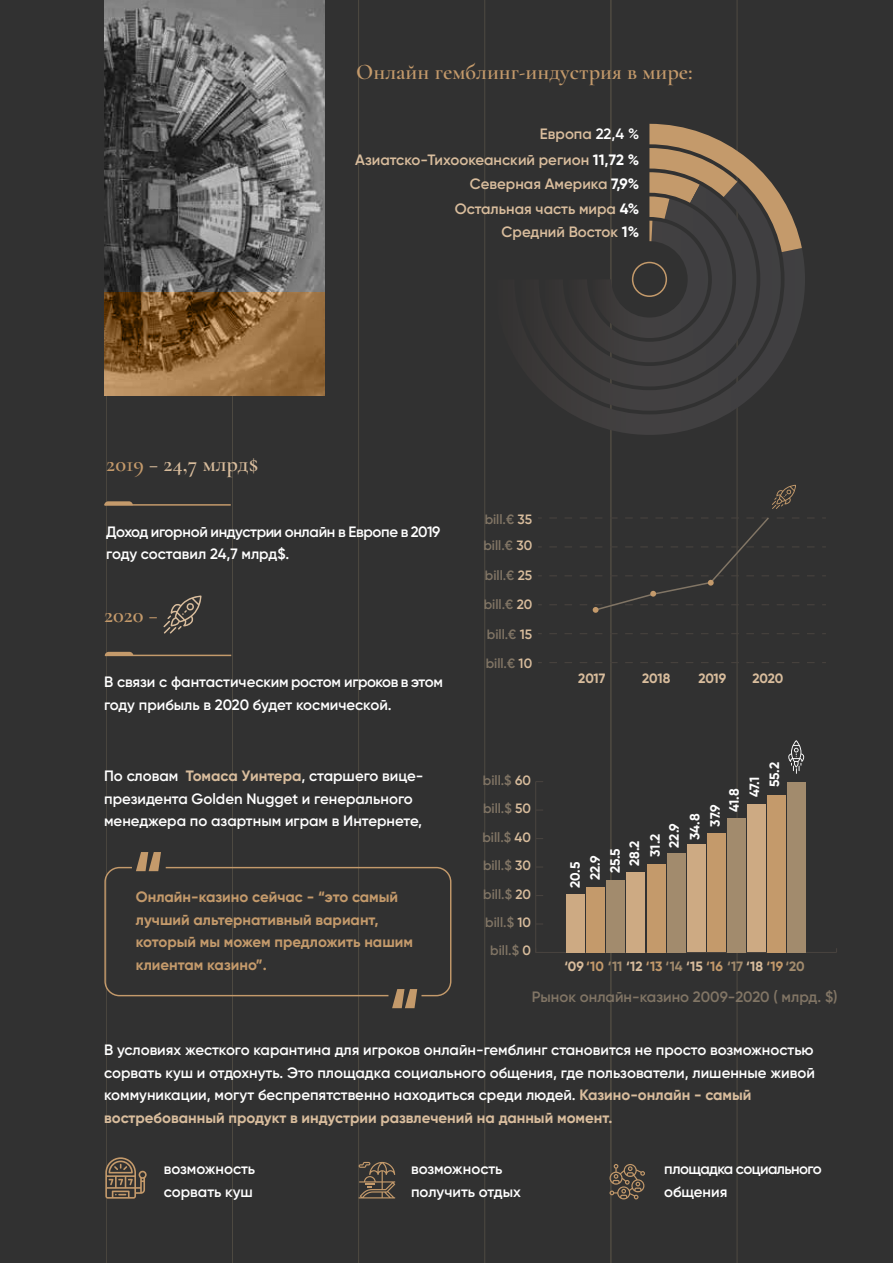
<style>
.page{position:relative;width:893px;height:1263px;background:#313131}
.page>*{position:absolute;margin:0;border:0;box-sizing:border-box;transform-origin:0 0}
.t1{font:600 22.5px "Cormorant Garamond";color:#c49a6b}
.t2{font:600 22.5px "Cormorant Garamond";color:#d9bd9d}
.t3{font:600 15px/22.5px "Gilroy";color:#fff}
.t4{font:700 15px/22.5px "Gilroy";color:#c49a6b}
.t5{font:600 15px/25.8px "Gilroy";color:#d9bd9d;text-align:right}
.t6{font:600 15px/22.5px "Gilroy";letter-spacing:-.02em;color:#fff}
.t7{font:600 15px "Gilroy";color:#817565}
.t8{font:600 15px/22.5px "Gilroy";letter-spacing:-.04em;color:#fff}
.t9{font:600 13.5px/29.5px "Gilroy";color:#817565}
.t10{font:700 13.5px "Gilroy";color:#d9bd9d}
.t11{font:700 13.5px/18.8px "Gilroy";letter-spacing:-.01em;color:#fff}
.s1{color:#c49a6b}
.s2{color:#fff}
.s3{font-weight:700;color:#fff}
.s4{font-weight:700;color:#d9bd9d}
.s5{color:#d9bd9d}
.s6{color:#a28b6d}
</style>
<div class="page">
<hr style="left:611px;top:0;width:1px;height:1263px;background:#cab387">
<hr style="left:106px;top:0;width:1px;height:1263px;background:#cab387">
<hr style="left:232px;top:0;width:1px;height:1263px;background:#cab387">
<hr style="left:358px;top:0;width:1px;height:1263px;background:#cab387">
<hr style="left:484px;top:0;width:1px;height:1263px;background:#cab387">
<hr style="left:737px;top:0;width:1px;height:1263px;background:#cab387">
<hr style="left:105px;top:504px;width:126px;height:2px;background:#c49a6b">
<svg style="left:104px;top:501px;width:29px;height:4px"></svg>
<hr style="left:105px;top:655px;width:126px;height:1px;background:#c49a6b">
<svg style="left:105px;top:652px;width:28px;height:3px"></svg>
<svg style="left:568px;top:252px;width:237px;height:183px"></svg>
<svg style="left:547px;top:386px;width:234px;height:25px"></svg>
<svg style="left:547px;top:124px;width:255px;height:262px"></svg>
<div style="left:632px;top:262px;width:35px;height:35px;border:2px solid #c49a6b;border-radius:50%"></div>
<svg style="left:163px;top:595px;width:39px;height:39px"></svg>
<svg style="left:772px;top:485px;width:24px;height:24px"></svg>
<svg style="left:788px;top:740px;width:17px;height:34px"></svg>
<svg style="left:538px;top:662px;width:277px;height:1px"></svg>
<svg style="left:549px;top:633px;width:277px;height:1px"></svg>
<svg style="left:549px;top:516px;width:277px;height:97px"></svg>
<svg style="left:104px;top:852px;width:348px;height:156px"></svg>
<hr style="left:536px;top:952px;width:300px;height:1px;background:#47423e">
<hr style="left:535px;top:781px;width:1px;height:171px;background:#47423e">
<div style="left:787px;top:782px;width:18px;height:170px;background:#a28b6d"></div>
<div style="left:767px;top:795px;width:18px;height:157px;background:#c49a6b"></div>
<div style="left:747px;top:804px;width:18px;height:148px;background:#cdaa83"></div>
<div style="left:727px;top:818px;width:18px;height:134px;background:#a28b6d"></div>
<div style="left:707px;top:833px;width:18px;height:119px;background:#c49a6b"></div>
<div style="left:687px;top:844px;width:18px;height:108px;background:#cdaa83"></div>
<div style="left:667px;top:853px;width:18px;height:99px;background:#a28b6d"></div>
<div style="left:647px;top:864px;width:18px;height:88px;background:#c49a6b"></div>
<div style="left:627px;top:872px;width:18px;height:80px;background:#cdaa83"></div>
<div style="left:607px;top:880px;width:18px;height:72px;background:#a28b6d"></div>
<div style="left:587px;top:887px;width:18px;height:65px;background:#c49a6b"></div>
<div style="left:567px;top:894px;width:18px;height:58px;background:#cdaa83"></div>
<svg style="left:609px;top:1164px;width:36px;height:35px"></svg>
<svg style="left:359px;top:1162px;width:36px;height:36px"></svg>
<svg style="left:105px;top:1157px;width:42px;height:42px"></svg>
<svg style="left:104px;top:0;width:221px;height:292px"></svg>
<svg style="left:104px;top:292px;width:221px;height:104px;background:#8d6436"></svg>
<h1 class="t1" style="left:356px;top:57px;width:338px">Онлайн гемблинг-индустрия в мире:</h1>
<h1 class="t2" style="left:106px;top:450px;width:153px"><span class="s1">2019</span> – 24,7 млрд$</h1>
<p class="t5" style="left:355px;top:121px;width:285px">Европа <span class="s2">22,4 %<br></span>Азиатско-Тихоокеанский регион <span class="s3">11,72 %</span></p>
<p class="t5" style="left:455px;top:172px;width:186px;line-height:24.8px">Северная Америка <span class="s3">7,9%<br></span>Остальная часть мира <span class="s3">4%</span></p>
<p class="t5" style="left:502px;top:219px;width:139px">Средний Восток <span class="s3">1%</span></p>
<p class="t6" style="left:106px;top:520px;width:336px">Доход игорной индустрии онлайн в Европе в 2019 году составил 24,7 млрд$.</p>
<h1 class="t1" style="left:104px;top:600px;width:55px">2020 –</h1>
<p class="t3" style="left:104px;top:671px;width:340px">В связи с фантастическим ростом игроков в этом году прибыль в 2020 будет космической.</p>
<p class="t3" style="left:104px;top:765px;width:321px">По словам <span class="s4">Томаса Уинтера</span>, старшего вице&shy;президента Golden Nugget и генерального менеджера по азартным играм в Интернете,</p>
<p class="t4" style="left:136px;top:885px;width:279px">Онлайн-казино сейчас - “это самый лучший альтернативный вариант, который мы можем предложить нашим клиентам казино”.</p>
<p class="t9" style="left:483px;top:506px;width:50px;line-height:26.2px">bill.€ <span class="s5">35 </span>bill.€ <span class="s5">30</span></p>
<p class="t9" style="left:484px;top:560px;width:50px;text-align:justify">bill.€ <span class="s5">25 </span>bill.€ <span class="s5">20 </span>bill.€ <span class="s5">15 </span>bill.€ <span class="s5">10</span></p>
<p class="t9" style="left:483px;top:765px;width:50px">bill.$ <span class="s5">60</span></p>
<p class="t9" style="left:483px;top:793px;width:49px">bill.$ <span class="s5">50</span></p>
<p class="t9" style="left:482px;top:822px;width:50px">bill.$ <span class="s5">40</span></p>
<p class="t9" style="left:483px;top:850px;width:49px">bill.$ <span class="s5">30</span></p>
<p class="t9" style="left:483px;top:879px;width:49px">bill.$ <span class="s5">20</span></p>
<p class="t9" style="left:485px;top:907px;width:47px">bill.$ <span class="s5">10</span></p>
<p class="t9" style="left:490px;top:936px;width:42px">bill.$ <span class="s5">0</span></p>
<p class="t10" style="left:578px;top:669px;width:29px">2017</p>
<p class="t10" style="left:642px;top:669px;width:30px">2018</p>
<p class="t10" style="left:698px;top:669px;width:29px">2019</p>
<p class="t10" style="left:752px;top:669px;width:32px">2020</p>
<p class="t11" style="left:566px;top:888px;width:28px;rotate:-90deg">20.5</p>
<p class="t11" style="left:586px;top:880px;width:26px;rotate:-90deg">22.9</p>
<p class="t11" style="left:606px;top:873px;width:27px;rotate:-90deg">25.5</p>
<p class="t11" style="left:625px;top:866px;width:27px;rotate:-90deg">28.2</p>
<p class="t11" style="left:646px;top:848px;width:26px;text-indent:-9px;rotate:-90deg">31.2<br>22.9</p>
<p class="t11" style="left:685px;top:840px;width:28px;rotate:-90deg">34.8</p>
<p class="t11" style="left:705px;top:826px;width:24px;rotate:-90deg">37.9</p>
<p class="t11" style="left:724px;top:812px;width:25px;rotate:-90deg">41.8</p>
<p class="t11" style="left:744px;top:787px;width:27px;line-height:20px;text-indent:-10px;rotate:-90deg">47.1<br>55.2</p>
<p class="t10" style="left:564px;top:957px;width:242px">‘09 <span class="s1">‘10</span> <span class="s6">‘11</span> ‘12 <span class="s1">‘13</span> <span class="s6">‘14</span> ‘15 <span class="s1">‘16</span> <span class="s6">‘17</span> ‘18 <span class="s1">‘19</span> <span class="s6">‘20</span></p>
<p class="t7" style="left:532px;top:987px;width:307px">Рынок онлайн-казино 2009-2020 ( млрд. $)</p>
<p class="t3" style="left:104px;top:1039px;width:712px">В условиях жесткого карантина для игроков онлайн-гемблинг становится не просто возможностью сорвать куш и отдохнуть. Это площадка социального общения, где пользователи, лишенные живой коммуникации, могут беспрепятственно находиться среди людей. <span class="s4">Казино-онлайн - самый востребованный продукт в индустрии развлечений на данный момент.</span></p>
<p class="t3" style="left:164px;top:1157px;width:93px">возможность сорвать куш</p>
<p class="t3" style="left:411px;top:1157px;width:111px">возможность получить отдых</p>
<p class="t8" style="left:664px;top:1157px;width:159px">площадка социального общения</p>
</div>
